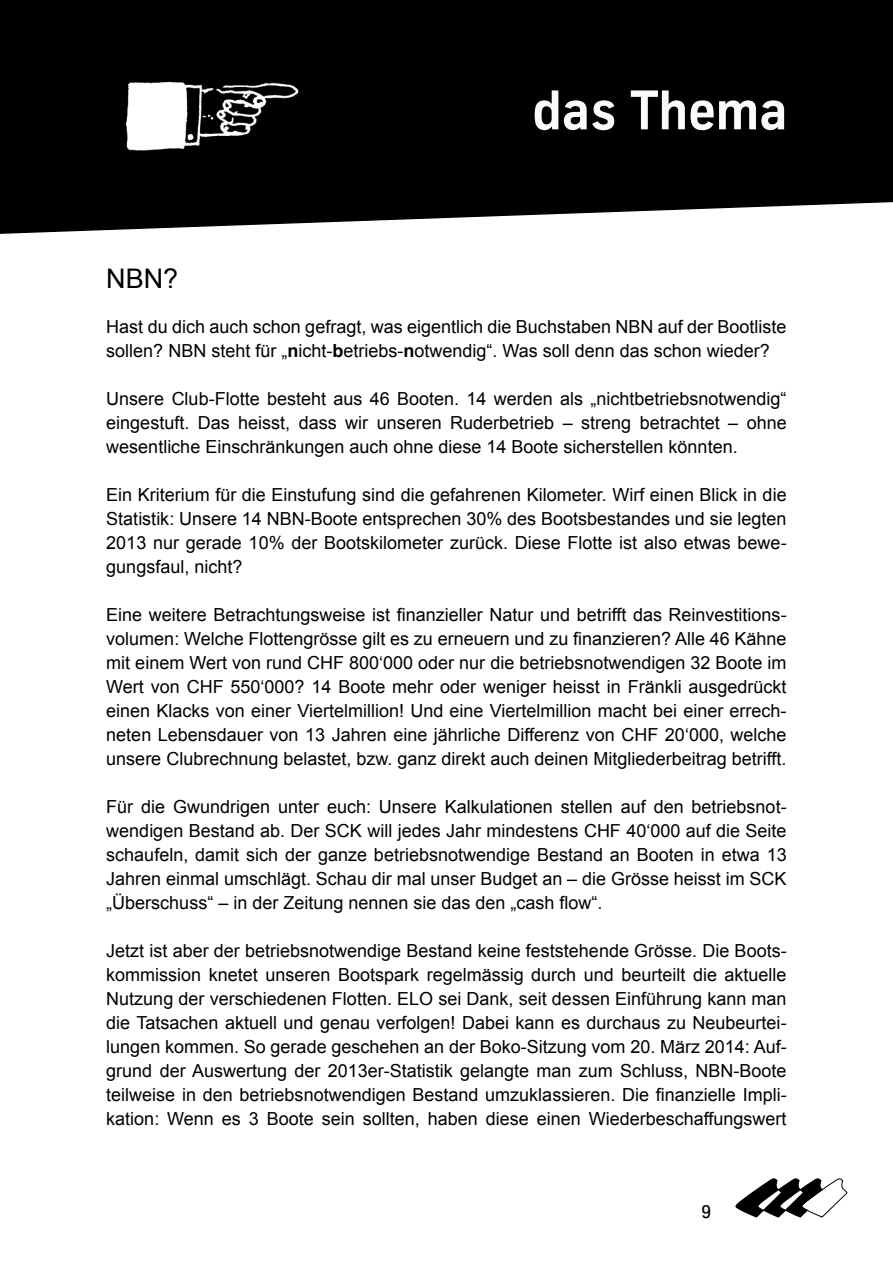
<style>
.page{position:relative;width:893px;height:1263px;background:#fff}
.page>*{position:absolute;margin:0;border:0;box-sizing:border-box;transform-origin:0 0}
.t1{font:700 54px "TK Type";color:#fbfbfb}
.t2{font:27px "Arial";color:#000}
.t3{font:18px/24px "Arial";color:#000;text-align:justify}
.t4{font:500 18px "TK Type";color:#000}
.s1{font-weight:700}
</style>
<div class="page">
<svg style="left:735px;top:1178px;width:113px;height:40px"></svg>
<svg style="left:0;top:0;width:893px;height:234px;background:#141414"></svg>
<img style="left:101px;top:48px;width:208px;height:139px">
<h1 class="t1" style="left:532px;top:82px;width:257px">das Thema</h1>
<h2 class="t2" style="left:106px;top:260px;width:74px">NBN?</h2>
<p class="t3" style="left:106px;top:315px;width:682px">Hast du dich auch schon gefragt, was eigentlich die Buchstaben NBN auf der Bootliste sollen? NBN steht für „<span class="s1">n</span>icht-<span class="s1">b</span>etriebs-<span class="s1">n</span>otwendig“. Was soll denn das schon wieder?</p>
<p class="t3" style="left:106px;top:387px;width:682px">Unsere Club-Flotte besteht aus 46 Booten. 14 werden als „nichtbetriebsnotwendig“ eingestuft. Das heisst, dass wir unseren Ruderbetrieb – streng betrachtet – ohne wesentliche Einschränkungen auch ohne diese 14 Boote sicherstellen könnten.</p>
<p class="t3" style="left:106px;top:483px;width:682px">Ein Kriterium für die Einstufung sind die gefahrenen Kilometer. Wirf einen Blick in die Statistik: Unsere 14 NBN-Boote entsprechen 30% des Bootsbestandes und sie legten 2013 nur gerade 10% der Bootskilometer zurück. Diese Flotte ist also etwas bewe&shy;gungsfaul, nicht?</p>
<p class="t3" style="left:106px;top:603px;width:682px">Eine weitere Betrachtungsweise ist finanzieller Natur und betrifft das Reinvestitions&shy;volumen: Welche Flottengrösse gilt es zu erneuern und zu finanzieren? Alle 46 Kähne mit einem Wert von rund CHF 800‘000 oder nur die betriebsnotwendigen 32 Boote im Wert von CHF 550‘000? 14 Boote mehr oder weniger heisst in Fränkli ausgedrückt einen Klacks von einer Viertelmillion! Und eine Viertelmillion macht bei einer errech&shy;neten Lebensdauer von 13 Jahren eine jährliche Differenz von CHF 20‘000, welche unsere Clubrechnung belastet, bzw. ganz direkt auch deinen Mitgliederbeitrag betrifft.</p>
<p class="t3" style="left:106px;top:795px;width:682px">Für die Gwundrigen unter euch: Unsere Kalkulationen stellen auf den betriebsnot&shy;wendigen Bestand ab. Der SCK will jedes Jahr mindestens CHF 40‘000 auf die Seite schaufeln, damit sich der ganze betriebsnotwendige Bestand an Booten in etwa 13<br>Jahren einmal umschlägt. Schau dir mal unser Budget an – die Grösse heisst im SCK „Überschuss“ – in der Zeitung nennen sie das den „cash flow“.</p>
<p class="t3" style="left:106px;top:939px;width:682px">Jetzt ist aber der betriebsnotwendige Bestand keine feststehende Grösse. Die Boots&shy;kommission knetet unseren Bootspark regelmässig durch und beurteilt die aktuelle Nutzung der verschiedenen Flotten. ELO sei Dank, seit dessen Einführung kann man die Tatsachen aktuell und genau verfolgen! Dabei kann es durchaus zu Neubeurtei&shy;lungen kommen. So gerade geschehen an der Boko-Sitzung vom 20. März 2014: Auf&shy;grund der Auswertung der 2013er-Statistik gelangte man zum Schluss, NBN-Boote teilweise in den betriebsnotwendigen Bestand umzuklassieren. Die finanzielle Impli&shy;kation: Wenn es 3 Boote sein sollten, haben diese einen Wiederbeschaffungswert</p>
<p class="t4" style="left:701px;top:1202px;width:11px">9</p>
</div>
